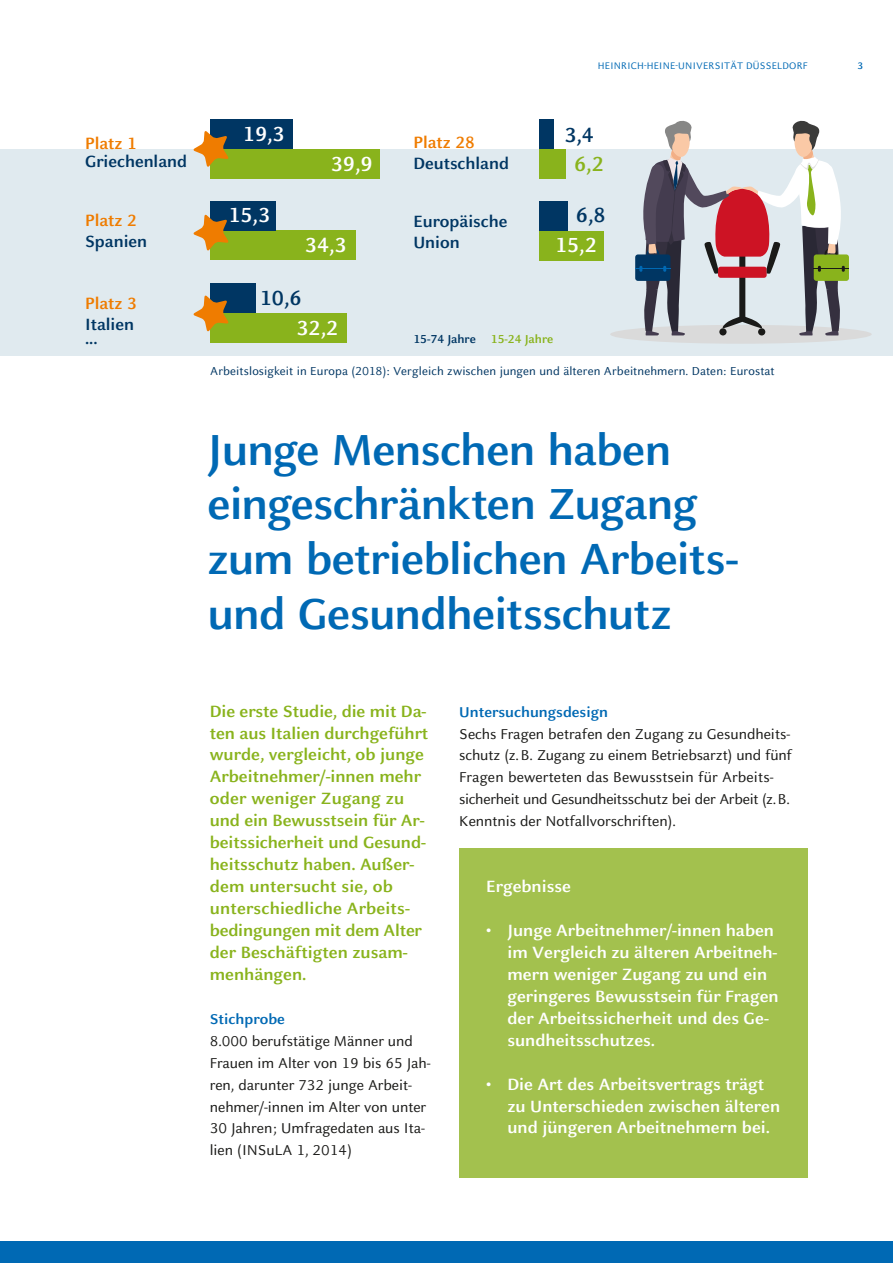
<style>
.page{position:relative;width:893px;height:1263px;background:#fff}
.page>*{position:absolute;margin:0;border:0;box-sizing:border-box;transform-origin:0 0}
.t1{font:700 48px/54.8px "HHU Celeste Sans";letter-spacing:-.02em;color:#0069b4}
.t2{font:700 22.5px "HHU Celeste Sans";color:#fff}
.t3{font:700 22.5px "HHU Celeste Sans";color:#003663}
.t4{font:700 22.5px "HHU Celeste Sans";color:#89b31c}
.t5{font:700 18px/21.9px "HHU Celeste Sans";color:#89b31c}
.t6{font:700 18px/21.9px "HHU Celeste Sans";color:#fff}
.t7{font:700 18px/21px "HHU Celeste Sans";color:#003663}
.t8{font:700 18px "HHU Celeste Sans";color:#ef7c00}
.t9{font:15.75px/21.9px "HHU Celeste Sans";color:#1a1a18}
.t10{font:700 15.75px "HHU Celeste Sans";color:#0069b4}
.t11{font:12.75px "HHU Celeste Sans";letter-spacing:.01em;color:#003663}
.t12{font:700 12.75px "HHU Celeste Sans";color:#003663}
.t13{font:10.5px "HHU Celeste Sans";letter-spacing:.02em;color:#0069b4}
.t14{font:700 10.5px "HHU Celeste Sans";color:#0069b4}
.s1{color:#89b31c}
</style>
<div class="page">
<div style="left:0;top:149px;width:893px;height:206px;background:#e0eaef"></div>
<div style="left:459px;top:848px;width:349px;height:330px;background:#a3c14e"></div>
<div style="left:539px;top:231px;width:64px;height:30px;background:#89b31c"></div>
<div style="left:539px;top:149px;width:26px;height:30px;background:#89b31c"></div>
<div style="left:539px;top:201px;width:29px;height:30px;background:#003663"></div>
<div style="left:539px;top:119px;width:14px;height:30px;background:#003663"></div>
<div style="left:210px;top:149px;width:170px;height:29px;background:#89b31c"></div>
<div style="left:210px;top:231px;width:146px;height:29px;background:#89b31c"></div>
<div style="left:210px;top:313px;width:137px;height:30px;background:#89b31c"></div>
<div style="left:210px;top:119px;width:83px;height:30px;background:#003663"></div>
<div style="left:210px;top:201px;width:66px;height:30px;background:#003663"></div>
<div style="left:210px;top:283px;width:46px;height:30px;background:#003663"></div>
<svg style="left:193px;top:131px;width:36px;height:36px"></svg>
<svg style="left:193px;top:214px;width:36px;height:37px"></svg>
<svg style="left:193px;top:295px;width:36px;height:37px"></svg>
<div style="left:610px;top:325px;width:262px;height:19px;background:#dadada;border-radius:50%"></div>
<div style="left:814px;top:254px;width:35px;height:27px;background:#89b31c;border-radius:3px"></div>
<hr style="left:814px;top:268px;width:35px;height:1px;background:#1a1a18">
<div style="left:635px;top:254px;width:35px;height:27px;background:#003663;border-radius:3px"></div>
<hr style="left:635px;top:268px;width:35px;height:1px;background:#0069b4">
<svg style="left:639px;top:120px;width:206px;height:215px"></svg>
<div style="left:0;top:1242px;width:893px;height:21px;background:#0069b4"></div>
<p class="t13" style="left:598px;top:59px;width:212px">HEINRICH-HEINE-UNIVERSITÄT DÜSSELDORF</p>
<p class="t14" style="left:857px;top:59px;width:7px">3</p>
<p class="t8" style="left:85px;top:132px;width:53px">Platz 1</p>
<p class="t7" style="left:85px;top:150px;width:104px">Griechenland</p>
<p class="t8" style="left:85px;top:209px;width:53px">Platz 2</p>
<p class="t7" style="left:85px;top:230px;width:64px">Spanien</p>
<p class="t8" style="left:85px;top:292px;width:53px">Platz 3</p>
<p class="t7" style="left:85px;top:316px;width:51px;line-height:14.7px">Italien ...</p>
<h2 class="t2" style="left:243px;top:120px;width:43px">19,3</h2>
<h2 class="t2" style="left:228px;top:201px;width:43px">15,3</h2>
<p class="t8" style="left:413px;top:131px;width:63px">Platz 28</p>
<h2 class="t2" style="left:331px;top:149px;width:43px">39,9</h2>
<p class="t7" style="left:413px;top:152px;width:97px">Deutschland</p>
<h2 class="t3" style="left:564px;top:120px;width:31px">3,4</h2>
<h2 class="t4" style="left:574px;top:150px;width:31px">6,2</h2>
<h2 class="t2" style="left:305px;top:231px;width:43px">34,3</h2>
<p class="t7" style="left:413px;top:210px;width:95px">Europäische<br>Union</p>
<h2 class="t3" style="left:576px;top:200px;width:31px">6,8</h2>
<h2 class="t2" style="left:555px;top:231px;width:43px">15,2</h2>
<h2 class="t3" style="left:260px;top:283px;width:43px">10,6</h2>
<h2 class="t2" style="left:296px;top:314px;width:43px">32,2</h2>
<p class="t12" style="left:413px;top:331px;width:141px">15-74 Jahre <span class="s1">15-24 Jahre</span></p>
<p class="t11" style="left:210px;top:363px;width:566px">Arbeitslosigkeit in Europa (2018): Vergleich zwischen jungen und älteren Arbeitnehmern. Daten: Eurostat</p>
<h1 class="t1" style="left:208px;top:420px;width:532px">Junge Menschen haben eingeschränkten Zugang zum betrieblichen Arbeits&shy;und Gesundheitsschutz</h1>
<p class="t5" style="left:210px;top:699px;width:220px">Die erste Studie, die mit Da&shy;ten aus Italien durchgeführt wurde, vergleicht, ob junge<br>Arbeitnehmer/-innen mehr oder weniger Zugang zu und ein Bewusstsein für Ar&shy;beitssicherheit und Gesund&shy;heitsschutz haben. Außer&shy;dem untersucht sie, ob unterschiedliche Arbeits&shy;bedingungen mit dem Alter der Beschäftigten zusam&shy;menhängen.</p>
<p class="t10" style="left:210px;top:1009px;width:77px">Stichprobe</p>
<p class="t9" style="left:210px;top:1029px;width:222px">8.000 berufstätige Männer und<br>Frauen im Alter von 19 bis 65 Jah&shy;ren, darunter 732 junge Arbeit&shy;nehmer/-innen im Alter von unter<br>30 Jahren; Umfragedaten aus Ita&shy;lien (INSuLA 1, 2014)</p>
<p class="t10" style="left:459px;top:701px;width:150px">Untersuchungsdesign</p>
<p class="t9" style="left:459px;top:722px;width:334px">Sechs Fragen betrafen den Zugang zu Gesundheits&shy;schutz (z.B. Zugang zu einem Betriebsarzt) und fünf Fragen bewerteten das Bewusstsein für Arbeits&shy;sicherheit und Gesundheitsschutz bei der Arbeit (z.B.<br>Kenntnis der Notfallvorschriften).</p>
<p class="t6" style="left:486px;top:875px;width:86px">Ergebnisse</p>
<p class="t6" style="left:507px;top:919px;width:273px;text-indent:-21px">• Junge Arbeitnehmer/-innen haben im Vergleich zu älteren Arbeitneh&shy;mern weniger Zugang zu und ein geringeres Bewusstsein für Fragen der Arbeitssicherheit und des Ge&shy;sundheitsschutzes.</p>
<p class="t6" style="left:507px;top:1072px;width:274px;text-indent:-21px">• Die Art des Arbeitsvertrags trägt zu Unterschieden zwischen älteren und jüngeren Arbeitnehmern bei.</p>
</div>
